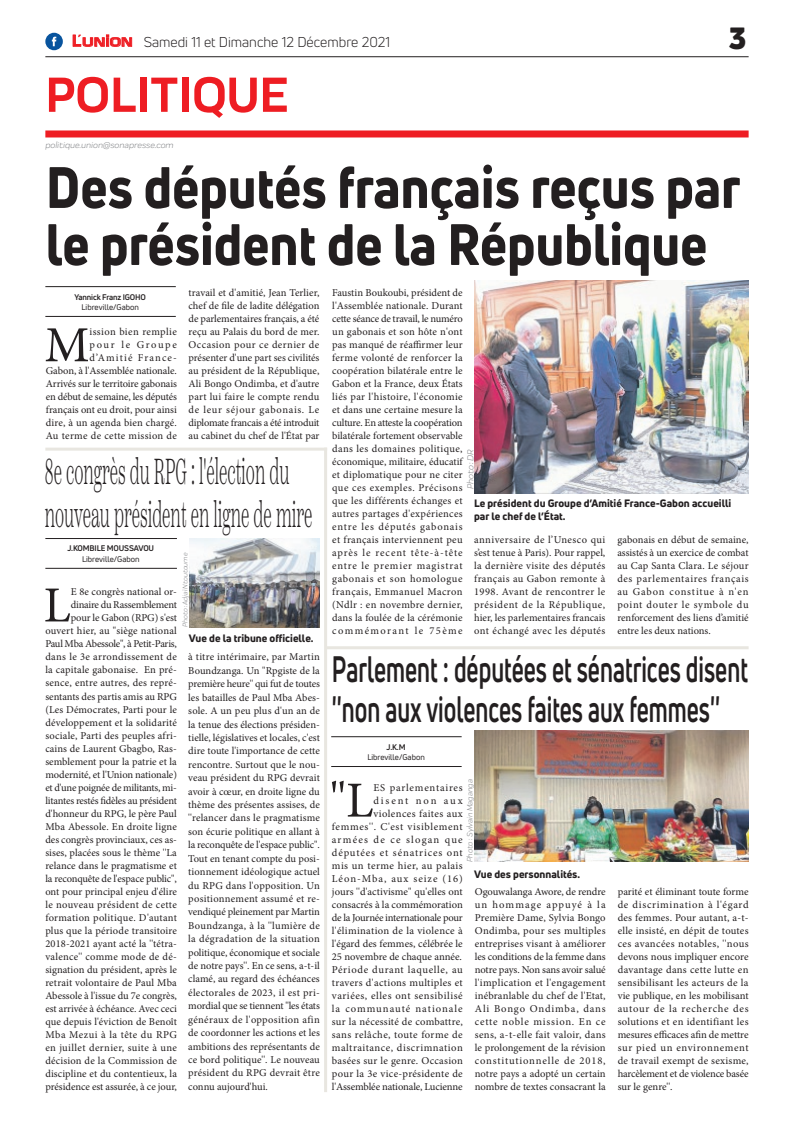
<style>
.page{position:relative;width:794px;height:1129px;background:#fff}
.page>*{position:absolute;margin:0;border:0;box-sizing:border-box;transform-origin:0 0}
.t1{font:800 57px/57px "Uni Neue";color:#231f20;scale:.9 1}
.t2{font:700 51px "Praktika";color:#ee1d23}
.t3{font:50.5px "Minion Pro";color:#231f20}
.t4{font:700 36px/40px "Uni Neue";color:#231f20;scale:.64 1}
.t5{font:300 36px/43.2px "Scotch Text";color:#231f20;scale:.45 1}
.t6{font:900 30px "Uni Neue";color:#231f20}
.t7{font:14px "Uni Neue";color:#231f20}
.t8{font:10.5px/13px "Minion Pro";letter-spacing:.005em;color:#231f20;text-align:justify}
.t9{font:10.5px/13px "Minion Pro";letter-spacing:.03em;color:#231f20;text-align:right}
.t10{font:800 10.5px/12.6px "Uni Neue";color:#231f20}
.t11{font:italic 9px "Praktika";color:#818386}
.t12{font:8px "Uni Neue";color:#231f20}
.t13{font:700 8px "Uni Neue";letter-spacing:-.02em;color:#231f20}
.t14{font:italic 8px "Praktika";color:#818386}
.t15{font:italic 7px "Praktika";color:#818386}
.s1{font-family:"Eurostile";font-weight:600;font-size:15px;color:#ee1d23}
.s2{font-family:"Eurostile";font-weight:600;font-size:11.4px;color:#ee1d23}
</style>
<div class="page">
<hr style="left:45px;top:56px;width:703px;height:1px;background:#231f20">
<div style="left:45px;top:130px;width:703px;height:7px;background:#ee1d23"></div>
<svg style="left:72px;top:34px;width:60px;height:13px"></svg>
<div style="left:45px;top:33px;width:18px;height:17px;background:#08549e;border-radius:50%"></div>
<svg style="left:52px;top:37px;width:4px;height:9px"></svg>
<hr style="left:45px;top:316px;width:131px;height:1px;background:#231f20">
<hr style="left:45px;top:286px;width:131px;height:1px;background:#231f20">
<img style="left:474px;top:281px;width:274px;height:212px">
<hr style="left:331px;top:765px;width:130px;height:1px;background:#231f20">
<hr style="left:331px;top:736px;width:130px;height:1px;background:#231f20">
<img style="left:474px;top:730px;width:274px;height:131px">
<hr style="left:45px;top:567px;width:132px;height:1px;background:#231f20">
<hr style="left:45px;top:538px;width:132px;height:1px;background:#231f20">
<img style="left:189px;top:538px;width:131px;height:89px">
<hr style="left:324px;top:447px;width:3px;height:644px;background:#e8e6e0">
<hr style="left:326px;top:646px;width:422px;height:3px;background:#e8e6e0">
<hr style="left:45px;top:447px;width:282px;height:3px;background:#e8e6e0">
<h3 class="t7" style="left:72px;top:33px;width:320px"><span class="s1">L</span><span class="s2">UNION</span> Samedi 11 et Dimanche 12 Décembre 2021</h3>
<h2 class="t2" style="left:45px;top:54px;width:245px">POLITIQUE</h2>
<p class="t11" style="left:45px;top:139px;width:130px">politique.union@sonapresse.com</p>
<h3 class="t6" style="left:729px;top:17px;width:19px">3</h3>
<h1 class="t1" style="left:46px;top:158px;width:773px">Des députés français reçus par le président de la République</h1>
<p class="t13" style="left:75px;top:291px;width:73px">Yannick Franz IGOHO</p>
<p class="t12" style="left:82px;top:302px;width:59px">Libreville/Gabon</p>
<p class="t8" style="left:189px;top:286px;width:132px">travail et d'amitié, Jean Terlier, chef de file de ladite délégation de parlementaires français, a été reçu au Palais du bord de mer.<br>Occasion pour ce dernier de présenter d'une part ses civilités au président de la République, Ali Bongo Ondimba, et d'autre part lui faire le compte rendu de leur séjour gabonais. Le diplomate francais a été introduit au cabinet du chef de l'État par</p>
<p class="t8" style="left:332px;top:286px;width:132px">Faustin Boukoubi, président de l'Assemblée nationale. Durant cette séance de travail, le numéro un gabonais et son hôte n'ont pas manqué de réaffirmer leur ferme volonté de renforcer la coopération bilatérale entre le Gabon et la France, deux États liés par l'histoire, l'économie et dans une certaine mesure la culture. En atteste la coopération bilatérale fortement observable dans les domaines politique, économique, militaire, éducatif et diplomatique pour ne citer que ces exemples. Précisons que les différents échanges et autres partages d'expériences entre les députés gabonais et français interviennent peu après le recent tête-à-tête entre le premier magistrat gabonais et son homologue français, Emmanuel Macron (Ndlr : en novembre dernier, dans la foulée de la cérémonie commémorant le 75ème</p>
<p class="t8" style="left:46px;top:325px;width:133px;text-align:right">ission bien remplie<br>pour le Groupe d’Amitié France-<br>Gabon, à l'Assemblée nationale.<br>Arrivés sur le territoire gabonais en début de semaine, les députés français ont eu droit, pour ainsi dire, à un agenda bien chargé.<br>Au terme de cette mission de</p>
<h3 class="t3" style="left:44px;top:311px;width:46px">M</h3>
<p class="t11" style="left:464px;top:489px;width:41px;rotate:-90deg">Photo : DR</p>
<h3 class="t5" style="left:45px;top:449px;width:596px">8e congrès du RPG : l'élection du nouveau président en ligne de mire</h3>
<p class="t13" style="left:67px;top:543px;width:88px">J.KOMBILE MOUSSAVOU</p>
<p class="t12" style="left:82px;top:554px;width:59px">Libreville/Gabon</p>
<p class="t10" style="left:474px;top:497px;width:259px">Le président du Groupe d’Amitié France-Gabon accueilli par le chef de l’État.</p>
<p class="t8" style="left:474px;top:533px;width:133px">anniversaire de l’Unesco qui s’est tenue à Paris). Pour rappel, la dernière visite des députés français au Gabon remonte à 1998. Avant de rencontrer le président de la République, hier, les parlementaires francais ont échangé avec les députés</p>
<p class="t8" style="left:617px;top:533px;width:133px">gabonais en début de semaine, assistés à un exercice de combat au Cap Santa Clara. Le séjour des parlementaires français au Gabon constitue à n'en point douter le symbole du renforcement des liens d’amitié entre les deux nations.</p>
<p class="t15" style="left:180px;top:626px;width:76px;rotate:-90deg">Photo : Adjaï Ntoutoume</p>
<p class="t8" style="left:45px;top:585px;width:133px;text-align:right">E 8e congrès national or&shy;dinaire du Rassemblement<br>pour le Gabon (RPG) s'est ouvert hier, au "siège national<br>Paul Mba Abessole", à Petit-Paris, dans le 3e arrondissement de la capitale gabonaise. En pré&shy;sence, entre autres, des repré&shy;sentants des partis amis au RPG (Les Démocrates, Parti pour le développement et la solidarité sociale, Parti des peuples afri&shy;cains de Laurent Gbagbo, Ras&shy;semblement pour la patrie et la modernité, et l'Union nationale) et d'une poignée de militants, mi&shy;litantes restés fidèles au président d'honneur du RPG, le père Paul<br>Mba Abessole. En droite ligne des congrès provinciaux, ces as&shy;sises, placées sous le thème ''La relance dans le pragmatisme et la reconquête de l'espace public'', ont pour principal enjeu d'élire le nouveau président de cette formation politique. D'autant plus que la période transitoire<br>2018-2021 ayant acté la ''tétra&shy;valence'' comme mode de dé&shy;signation du président, après le retrait volontaire de Paul Mba<br>Abessole à l'issue du 7e congrès, est arrivée à échéance. Avec ceci que depuis l'éviction de Benoît<br>Mba Mezui à la tête du RPG en juillet dernier, suite à une décision de la Commission de discipline et du contentieux, la présidence est assurée, à ce jour,</p>
<h3 class="t3" style="left:44px;top:571px;width:29px">L</h3>
<p class="t10" style="left:189px;top:631px;width:126px">Vue de la tribune officielle.</p>
<p class="t8" style="left:188px;top:650px;width:133px;line-height:13.4px">à titre intérimaire, par Martin Boundzanga. Un ''Rpgiste de la première heure'' qui fut de toutes les batailles de Paul Mba Abes&shy;sole. A un peu plus d'un an de la tenue des élections présiden&shy;tielle, législatives et locales, c'est dire toute l'importance de cette rencontre. Surtout que le nou&shy;veau président du RPG devrait avoir à cœur, en droite ligne du thème des présentes assises, de ''relancer dans le pragmatisme son écurie politique en allant à la reconquête de l'espace public''.<br>Tout en tenant compte du posi&shy;tionnement idéologique actuel du RPG dans l'opposition. Un positionnement assumé et re&shy;vendiqué pleinement par Martin Boundzanga, à la ''lumière de la dégradation de la situation politique, économique et sociale de notre pays''. En ce sens, a-t-il clamé, au regard des échéances électorales de 2023, il est pri&shy;mordial que se tiennent ''les états généraux de l'opposition afin de coordonner les actions et les ambitions des représentants de ce bord politique''. Le nouveau président du RPG devrait être connu aujourd'hui.</p>
<h3 class="t4" style="left:332px;top:649px;width:651px">Parlement : députées et sénatrices disent ''non aux violences faites aux femmes''</h3>
<p class="t13" style="left:386px;top:741px;width:21px">J.K.M</p>
<p class="t12" style="left:367px;top:752px;width:59px">Libreville/Gabon</p>
<p class="t14" style="left:464px;top:862px;width:84px;rotate:-90deg">Photo : Sylvain Maganga</p>
<h3 class="t3" style="left:330px;top:766px;width:45px">"L</h3>
<p class="t9" style="left:332px;top:780px;width:132px">ES parlementaires<br>disent non aux violences faites aux femmes''. C'est visiblement armées de ce slogan que députées et sénatrices ont mis un terme hier, au palais<br>Léon-Mba, aux seize (16) jours ''d'activisme'' qu'elles ont consacrés à la commémoration de la Journée internationale pour l'élimination de la violence à l'égard des femmes, célébrée le<br>25 novembre de chaque année.<br>Période durant laquelle, au travers d'actions multiples et variées, elles ont sensibilisé la communauté nationale sur la nécessité de combattre, sans relâche, toute forme de maltraitance, discrimnation basées sur le genre. Occasion pour la 3e vice-présidente de l'Assemblée nationale, Lucienne</p>
<p class="t10" style="left:474px;top:867px;width:107px">Vue des personnalités.</p>
<p class="t8" style="left:475px;top:884px;width:132px">Ogouwalanga Awore, de rendre un hommage appuyé à la Première Dame, Sylvia Bongo Ondimba, pour ses multiples entreprises visant à améliorer les conditions de la femme dans notre pays. Non sans avoir salué l'implication et l'engagement inébranlable du chef de l'Etat, Ali Bongo Ondimba, dans cette noble mission. En ce sens, a-t-elle fait valoir, dans le prolongement de la révision constitutionnelle de 2018, notre pays a adopté un certain nombre de textes consacrant la</p>
<p class="t8" style="left:617px;top:884px;width:132px">parité et éliminant toute forme de discrimination à l'égard des femmes. Pour autant, a-t&shy;elle insisté, en dépit de toutes ces avancées notables, ''nous devons nous impliquer encore davantage dans cette lutte en sensibilisant les acteurs de la vie publique, en les mobilisant autour de la recherche des solutions et en identifiant les mesures efficaces afin de mettre sur pied un environnement de travail exempt de sexisme, harcèlement et de violence basée sur le genre''.</p>
</div>
